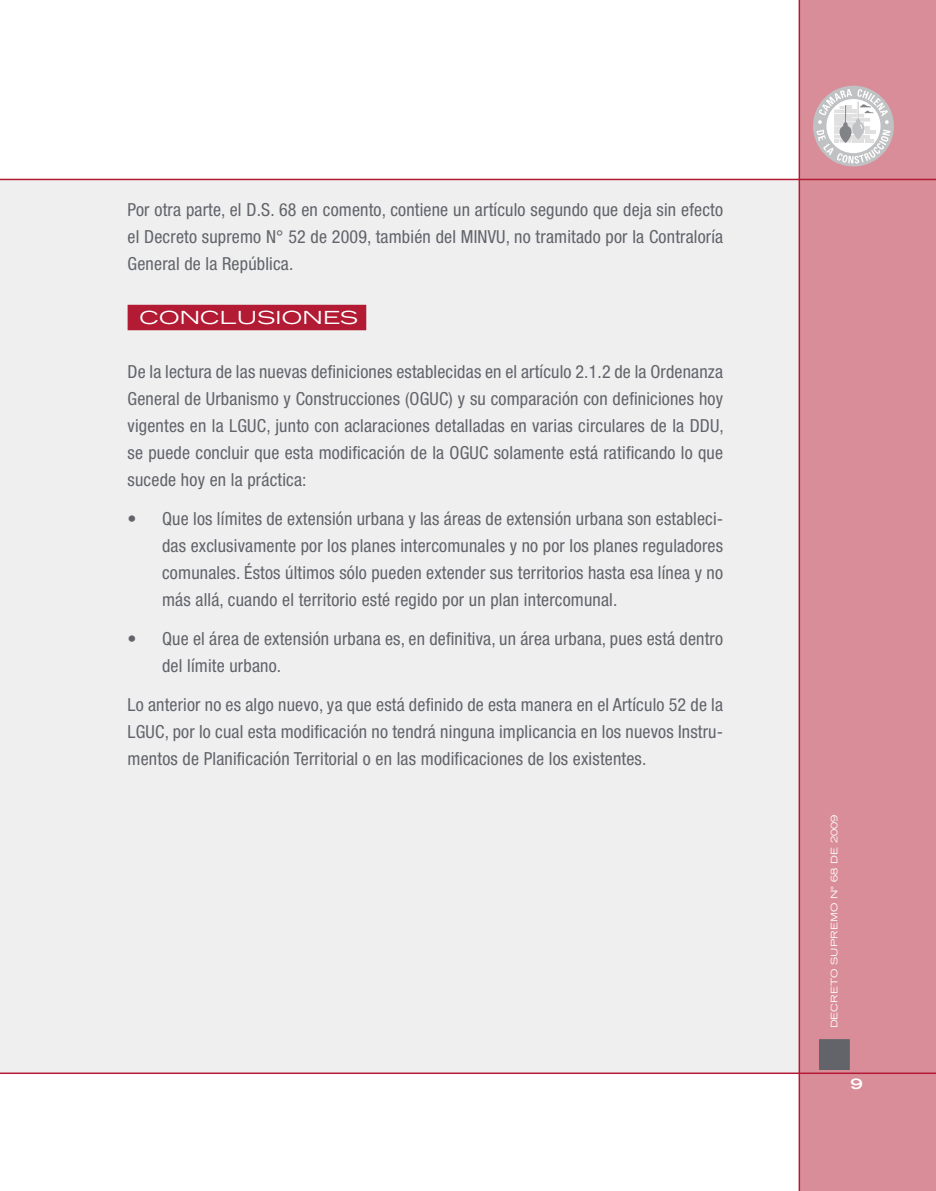
<style>
.page{position:relative;width:936px;height:1191px;background:#fff}
.page>*{position:absolute;margin:0;border:0;box-sizing:border-box;transform-origin:0 0}
.t1{font:condensed 18px/27px "Helvetica Neue";letter-spacing:.01em;color:#626469;text-align:justify}
.t2{font:expanded 18px "Trade Gothic LH";letter-spacing:.01em;color:#fff;scale:1.2 1}
.t3{font:expanded 9px "Trade Gothic LH";letter-spacing:.01em;color:#fff;scale:1.1 1}
</style>
<div class="page">
<div style="left:1px;top:180px;width:928px;height:892px;background:#efeff0"></div>
<div style="left:800px;top:0;width:135px;height:1191px;background:#d98d99"></div>
<div style="left:819px;top:1040px;width:30px;height:29px;background:#626469"></div>
<div style="left:818px;top:1039px;width:31px;height:31px;border:2px solid #626469"></div>
<hr style="left:798px;top:0;width:2px;height:1191px;background:#b31b34">
<hr style="left:0;top:179px;width:935px;height:1px;background:#b31b34">
<hr style="left:0;top:1072px;width:935px;height:2px;background:#b31b34">
<div style="left:813px;top:86px;width:80px;height:80px;background:#c0c1c3;border-radius:50%"></div>
<svg style="left:816px;top:89px;width:74px;height:75px"></svg>
<div style="left:128px;top:305px;width:238px;height:25px;background:#b31b34"></div>
<svg style="left:850px;top:1078px;width:12px;height:11px"></svg>
<p class="t1" style="left:128px;top:196px;width:597px">Por otra parte, el D.S. 68 en comento, contiene un artículo segundo que deja sin efecto el Decreto supremo N° 52 de 2009, también del MINVU, no tramitado por la Contraloría General de la República.</p>
<p class="t2" style="left:140px;top:306px;width:183px">CONCLUSIONES</p>
<p class="t1" style="left:128px;top:358px;width:597px">De la lectura de las nuevas definiciones establecidas en el artículo 2.1.2 de la Ordenanza General de Urbanismo y Construcciones (OGUC) y su comparación con definiciones hoy vigentes en la LGUC, junto con aclaraciones detalladas en varias circulares de la DDU, se puede concluir que esta modificación de la OGUC solamente está ratificando lo que sucede hoy en la práctica:</p>
<p class="t1" style="left:162px;top:505px;width:562px;text-indent:-34px">• Que los límites de extensión urbana y las áreas de extensión urbana son estableci&shy;das exclusivamente por los planes intercomunales y no por los planes reguladores comunales. Éstos últimos sólo pueden extender sus territorios hasta esa línea y no más allá, cuando el territorio esté regido por un plan intercomunal.</p>
<p class="t1" style="left:162px;top:625px;width:562px;text-indent:-35px">• Que el área de extensión urbana es, en definitiva, un área urbana, pues está dentro del límite urbano.</p>
<p class="t1" style="left:128px;top:691px;width:597px">Lo anterior no es algo nuevo, ya que está definido de esta manera en el Artículo 52 de la LGUC, por lo cual esta modificación no tendrá ninguna implicancia en los nuevos Instru&shy;mentos de Planificación Territorial o en las modificaciones de los existentes.</p>
<p class="t3" style="left:828px;top:1028px;width:196px;rotate:-90deg">DECRETO SUPREMO N° 68 DE 2009</p>
</div>
